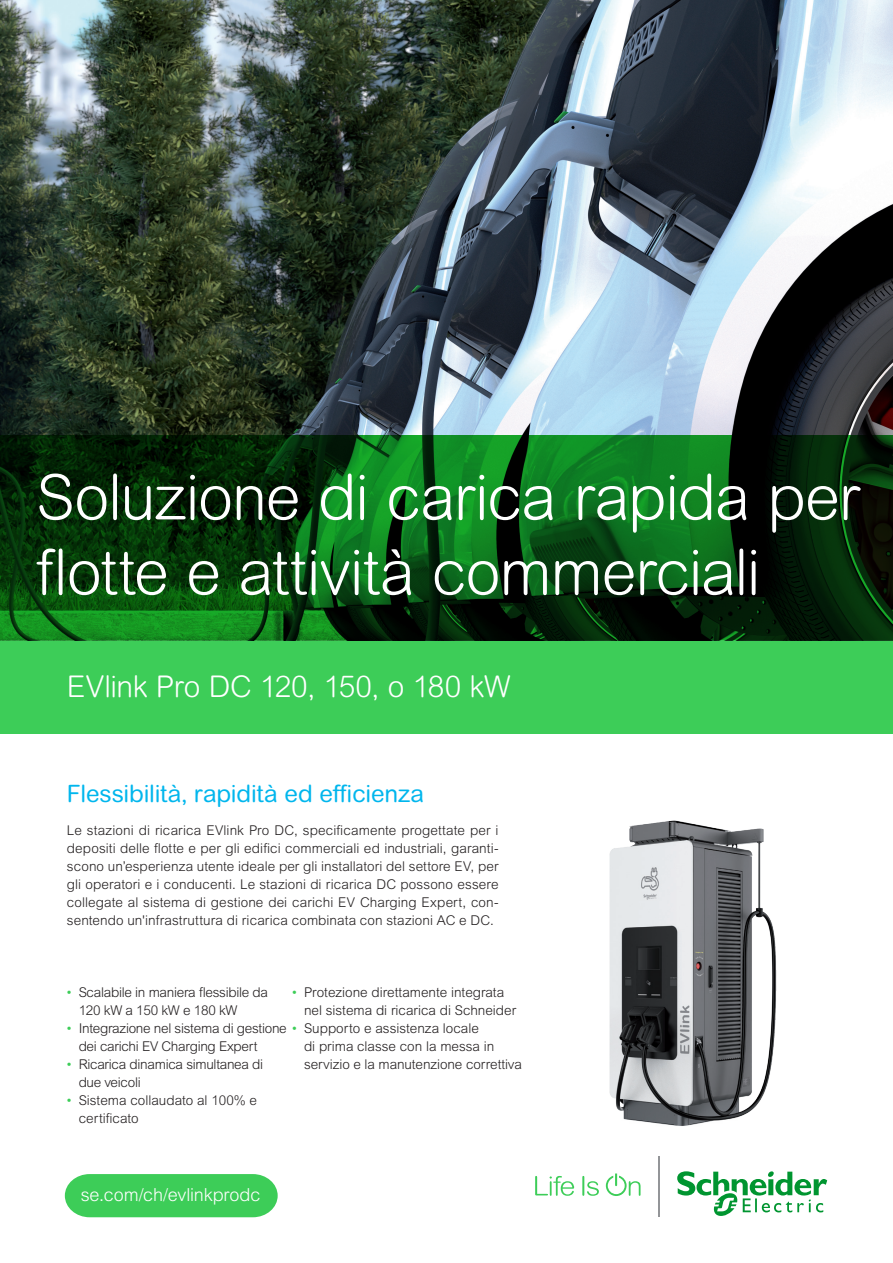
<style>
.page{position:relative;width:893px;height:1263px;background:#fff}
.page>*{position:absolute;margin:0;border:0;box-sizing:border-box;transform-origin:0 0}
.t1{font:300 63px "Arial Rounded MT Pro";letter-spacing:-.02em;color:#fff}
.Sub_Title{font:300 30px "Arial Rounded MT Pro";letter-spacing:-.01em;color:#fff}
.Sub_title_2{font:24px "Arial Rounded MT Pro";letter-spacing:-.005em;color:#00b6ed}
.Cover_Capsule{font:300 18px "Arial MT Pro";letter-spacing:-.005em;color:#fff}
.Body_Text{font:300 13.5px/18px "Arial MT Std";color:#231f20}
.Body_Text-2{font:300 13.5px/18px "Arial MT Std";letter-spacing:-.02em;color:#231f20}
.s1{color:#3dcd58}
</style>
<div class="page">
<img style="left:0;top:0;width:893px;height:436px">
<div style="left:0;top:640px;width:893px;height:93px;background:#3dcd58"></div>
<img style="left:609px;top:820px;width:168px;height:306px">
<svg style="left:535px;top:1176px;width:39px;height:20px"></svg>
<svg style="left:582px;top:1176px;width:17px;height:20px"></svg>
<svg style="left:606px;top:1173px;width:34px;height:23px"></svg>
<hr style="left:658px;top:1156px;width:1px;height:60px;background:#939598">
<svg style="left:677px;top:1171px;width:150px;height:45px"></svg>
<svg style="left:0;top:436px;width:893px;height:204px;background:#074310"></svg>
<svg style="left:65px;top:1174px;width:213px;height:43px;background:#47cf60"></svg>
<p class="t1" style="left:36px;top:461px;width:825px">Soluzione di carica rapida per</p>
<p class="t1" style="left:36px;top:536px;width:726px">flotte e attività commerciali</p>
<p class="Sub_Title" style="left:67px;top:669px;width:445px">EVlink Pro DC 120, 150, o 180 kW</p>
<p class="Sub_title_2" style="left:67px;top:780px;width:359px">Flessibilità, rapidità ed efficienza</p>
<p class="Body_Text" style="left:67px;top:821px;width:433px;text-align:justify">Le stazioni di ricarica EVlink Pro DC, specificamente progettate per i depositi delle flotte e per gli edifici commerciali ed industriali, garanti&shy;scono un’esperienza utente ideale per gli installatori del settore EV, per gli operatori e i conducenti. Le stazioni di ricarica DC possono essere collegate al sistema di gestione dei carichi EV Charging Expert, con&shy;sentendo un'infrastruttura di ricarica combinata con stazioni AC e DC.</p>
<p class="Body_Text-2" style="left:79px;top:983px;width:191px;text-indent:-13px"><span class="s1">•</span> Scalabile in maniera flessibile da<br>120 kW a 150 kW e 180 kW</p>
<p class="Body_Text-2" style="left:79px;top:1019px;width:402px;text-indent:-13px"><span class="s1">•</span> Integrazione nel sistema di gestione <span class="s1">•</span> Supporto e assistenza locale dei carichi EV Charging Expert</p>
<p class="Body_Text-2" style="left:79px;top:1055px;width:186px;text-indent:-13px"><span class="s1">•</span> Ricarica dinamica simultanea di due veicoli</p>
<p class="Body_Text" style="left:79px;top:1091px;width:180px;text-indent:-13px"><span class="s1">•</span> Sistema collaudato al 100% e certificato</p>
<p class="Body_Text" style="left:304px;top:983px;width:214px;text-indent:-13px"><span class="s1">•</span> Protezione direttamente integrata nel sistema di ricarica di Schneider</p>
<p class="Body_Text" style="left:304px;top:1037px;width:219px">di prima classe con la messa in servizio e la manutenzione correttiva</p>
<p class="Cover_Capsule" style="left:81px;top:1183px;width:181px">se.com/ch/evlinkprodc</p>
</div>
